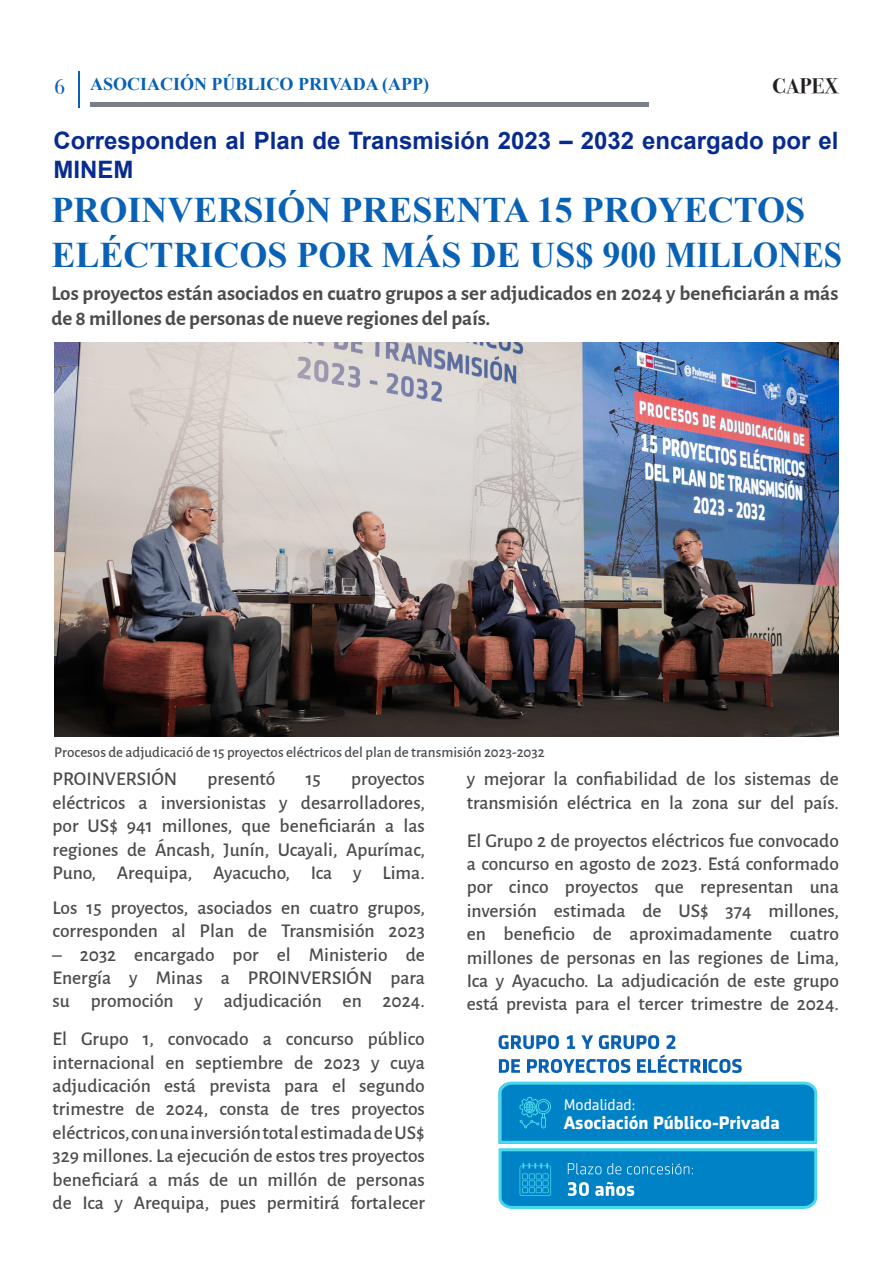
<style>
.page{position:relative;width:893px;height:1263px;background:#fff}
.page>*{position:absolute;margin:0;border:0;box-sizing:border-box;transform-origin:0 0}
.t1{font:700 36px/45px "Times New Roman";color:#0861b4}
.t2{font:700 24px/28.8px "Arial";color:#082c8e}
.t3{font:700 21px/25.2px "Alegreya Sans";color:#4b4c4d}
.t4{font:700 21px "Bodoni Svty Two ITCTT";color:#231f20}
.t5{font:21px "Bodoni Svty Two ITCTT";color:#0861b4}
.t6{font:500 19.5px/23.4px "Alegreya Sans";color:#4b4c4d;text-align:justify}
.t7{font:700 18.45px "Sentico Sans DT";color:#fff}
.t8{font:700 18px "Times New Roman";color:#0861b4}
.t9{font:15.75px "Sentico Sans DT";color:#fff}
.t10{font:500 15px "Alegreya Sans";color:#4b4c4d}
</style>
<div class="page">
<hr style="left:90px;top:103px;width:558px;height:4px;background:#7a8087">
<hr style="left:78px;top:71px;width:2px;height:36px;background:#0861b4">
<img style="left:54px;top:342px;width:785px;height:395px">
<svg style="left:499px;top:1035px;width:202px;height:38px"></svg>
<hr style="left:703px;top:1059px;width:3px;height:14px;background:#0861b5">
<svg style="left:708px;top:1059px;width:34px;height:14px"></svg>
<svg style="left:498px;top:1081px;width:320px;height:128px;background:#1b95cf"></svg>
<p class="t5" style="left:54px;top:69px;width:13px">6</p>
<p class="t8" style="left:90px;top:72px;width:341px">ASOCIACIÓN PÚBLICO PRIVADA (APP)</p>
<p class="t4" style="left:772px;top:68px;width:68px">CAPEX</p>
<p class="t2" style="left:53px;top:127px;width:786px">Corresponden al Plan de Transmisión 2023 – 2032 encargado por el<br>MINEM</p>
<p class="t1" style="left:51px;top:187px;width:792px">PROINVERSIÓN PRESENTA 15 PROYECTOS<br>ELÉCTRICOS POR MÁS DE US$ 900 MILLONES</p>
<p class="t3" style="left:51px;top:279px;width:789px">Los proyectos están asociados en cuatro grupos a ser adjudicados en 2024 y beneficiarán a más de 8 millones de personas de nueve regiones del país.</p>
<p class="t10" style="left:54px;top:741px;width:492px">Procesos de adjudicació de 15 proyectos eléctricos del plan de transmisión 2023-2032</p>
<p class="t6" style="left:53px;top:766px;width:126px">PROINVERSIÓN</p>
<p class="t6" style="left:208px;top:766px;width:69px">presentó</p>
<p class="t6" style="left:306px;top:766px;width:17px">15</p>
<p class="t6" style="left:53px;top:766px;width:374px;text-indent:299px">proyectos eléctricos a inversionistas y desarrolladores, por US$ 941 millones, que beneficiarán a las regiones de Áncash, Junín, Ucayali, Apurímac, Puno, Arequipa, Ayacucho, Ica y Lima.</p>
<p class="t6" style="left:53px;top:894px;width:374px">Los 15 proyectos, asociados en cuatro grupos, corresponden al Plan de Transmisión 2023</p>
<p class="t6" style="left:53px;top:941px;width:374px">– 2032 encargado por el Ministerio de Energía y Minas a PROINVERSIÓN para su promoción y adjudicación en 2024.</p>
<p class="t6" style="left:53px;top:1026px;width:374px">El Grupo 1, convocado a concurso público internacional en septiembre de 2023 y cuya adjudicación está prevista para el segundo trimestre de 2024, consta de tres proyectos eléctricos, con una inversión total estimada de US$ 329 millones. La ejecución de estos tres proyectos beneficiará a más de un millón de personas de Ica y Arequipa, pues permitirá fortalecer</p>
<p class="t6" style="left:467px;top:766px;width:374px">y mejorar la confiabilidad de los sistemas de transmisión eléctrica en la zona sur del país.</p>
<p class="t6" style="left:467px;top:827px;width:374px">El Grupo 2 de proyectos eléctricos fue convocado a concurso en agosto de 2023. Está conformado por cinco proyectos que representan una inversión estimada de US$ 374 millones, en beneficio de aproximadamente cuatro millones de personas en las regiones de Lima, Ica y Ayacucho. La adjudicación de este grupo está prevista para el tercer trimestre de 2024.</p>
<p class="t9" style="left:564px;top:1096px;width:73px">Modalidad:</p>
<p class="t7" style="left:564px;top:1112px;width:218px">Asociación Público-Privada</p>
</div>
